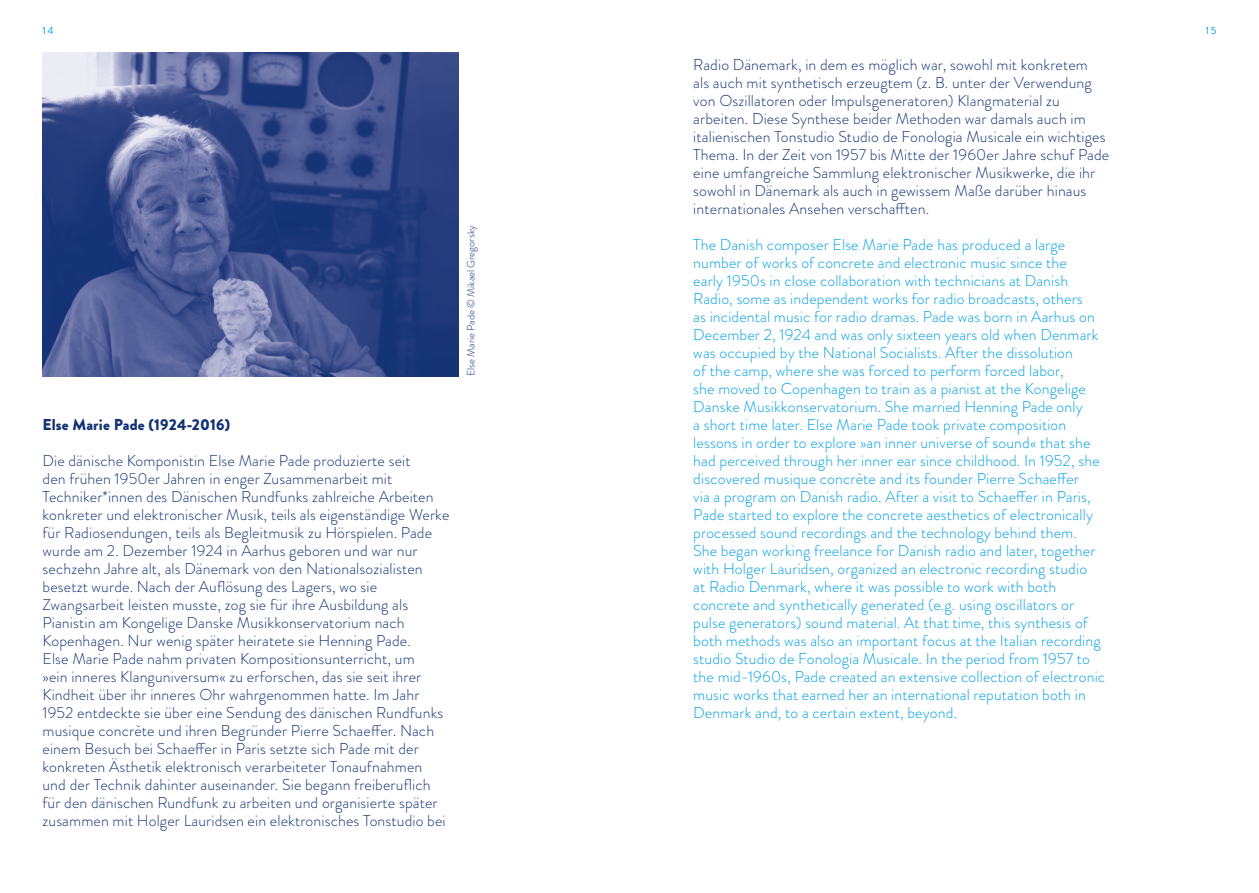
<style>
.page{position:relative;width:1259px;height:893px;background:#fff}
.page>*{position:absolute;margin:0;border:0;box-sizing:border-box;transform-origin:0 0}
.t1{font:300 15.75px/18px "Brandon Grotesque";letter-spacing:.01em;color:#123274}
.t2{font:300 15.75px/18px "Brandon Grotesque";letter-spacing:.01em;color:#009fe3}
.t3{font:900 15.75px "Brandon Grotesque";letter-spacing:.01em;color:#123274}
.t4{font:300 10.5px "Brandon Grotesque";color:#123274}
.t5{font:10.5px "Brandon Grotesque";color:#009fe3}
</style>
<div class="page">
<img style="left:43px;top:52px;width:415px;height:324px">
<p class="t5" style="left:43px;top:23px;width:13px">14</p>
<p class="t5" style="left:1205px;top:23px;width:12px">15</p>
<p class="t3" style="left:43px;top:413px;width:189px">Else Marie Pade (1924-2016)</p>
<p class="t1" style="left:43px;top:452px;width:408px">Die dänische Komponistin Else Marie Pade produzierte seit<br>den frühen 1950er Jahren in enger Zusammenarbeit mit Techniker*innen des Dänischen Rundfunks zahlreiche Arbeiten konkreter und elektronischer Musik, teils als eigenständige Werke für Radiosendungen, teils als Begleitmusik zu Hörspielen. Pade wurde am 2. Dezember 1924 in Aarhus geboren und war nur sechzehn Jahre alt, als Dänemark von den Nationalsozialisten besetzt wurde. Nach der Auflösung des Lagers, wo sie Zwangsarbeit leisten musste, zog sie für ihre Ausbildung als Pianistin am Kongelige Danske Musikkonservatorium nach Kopenhagen. Nur wenig später heiratete sie Henning Pade.<br>Else Marie Pade nahm privaten Kompositionsunterricht, um<br>»ein inneres Klanguniversum« zu erforschen, das sie seit ihrer Kindheit über ihr inneres Ohr wahrgenommen hatte. Im Jahr 1952 entdeckte sie über eine Sendung des dänischen Rundfunks musique concrète und ihren Begründer Pierre Schaeffer. Nach einem Besuch bei Schaeffer in Paris setzte sich Pade mit der konkreten Ästhetik elektronisch verarbeiteter Tonaufnahmen und der Technik dahinter auseinander. Sie begann freiberuflich für den dänischen Rundfunk zu arbeiten und organisierte später zusammen mit Holger Lauridsen ein elektronisches Tonstudio bei</p>
<p class="t4" style="left:463px;top:376px;width:152px;rotate:-90deg">Else Marie Pade © Mikael Gregorsky</p>
<p class="t1" style="left:693px;top:56px;width:417px">Radio Dänemark, in dem es möglich war, sowohl mit konkretem<br>als auch mit synthetisch erzeugtem (z. B. unter der Verwendung von Oszillatoren oder Impulsgeneratoren) Klangmaterial zu arbeiten. Diese Synthese beider Methoden war damals auch im italienischen Tonstudio Studio de Fonologia Musicale ein wichtiges Thema. In der Zeit von 1957 bis Mitte der 1960er Jahre schuf Pade eine umfangreiche Sammlung elektronischer Musikwerke, die ihr sowohl in Dänemark als auch in gewissem Maße darüber hinaus internationales Ansehen verschafften.</p>
<p class="t2" style="left:693px;top:236px;width:413px">The Danish composer Else Marie Pade has produced a large number of works of concrete and electronic music since the<br>early 1950s in close collaboration with technicians at Danish Radio, some as independent works for radio broadcasts, others<br>as incidental music for radio dramas. Pade was born in Aarhus on December 2, 1924 and was only sixteen years old when Denmark was occupied by the National Socialists. After the dissolution<br>of the camp, where she was forced to perform forced labor,<br>she moved to Copenhagen to train as a pianist at the Kongelige Danske Musikkonservatorium. She married Henning Pade only<br>a short time later. Else Marie Pade took private composition lessons in order to explore »an inner universe of sound« that she had perceived through her inner ear since childhood. In 1952, she discovered musique concrète and its founder Pierre Schaeffer<br>via a program on Danish radio. After a visit to Schaeffer in Paris, Pade started to explore the concrete aesthetics of electronically processed sound recordings and the technology behind them.<br>She began working freelance for Danish radio and later, together with Holger Lauridsen, organized an electronic recording studio<br>at Radio Denmark, where it was possible to work with both concrete and synthetically generated (e.g. using oscillators or pulse generators) sound material. At that time, this synthesis of both methods was also an important focus at the Italian recording studio Studio de Fonologia Musicale. In the period from 1957 to the mid-1960s, Pade created an extensive collection of electronic music works that earned her an international reputation both in Denmark and, to a certain extent, beyond.</p>
</div>
